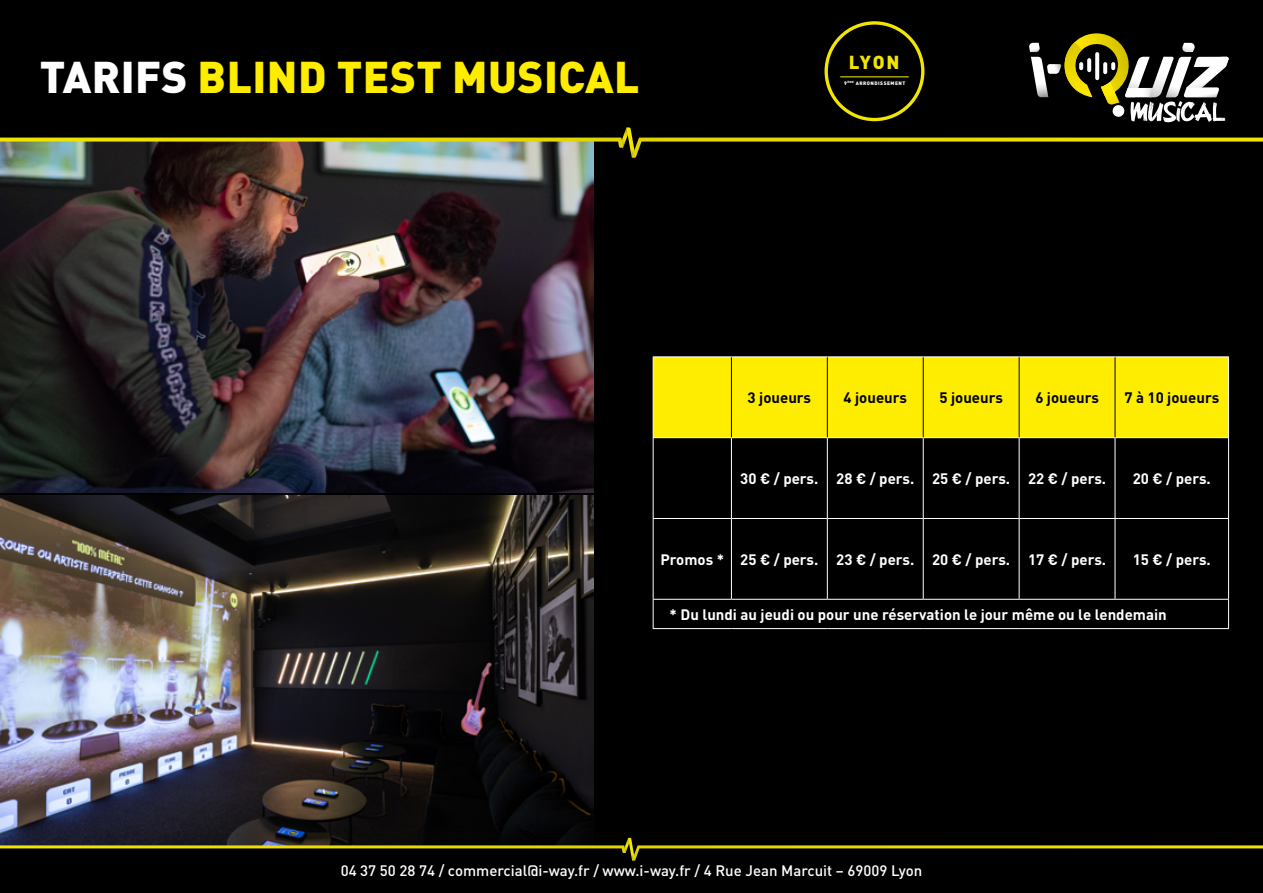
<style>
.page{position:relative;width:1263px;height:893px;background:#000}
.page>*{position:absolute;margin:0;border:0;box-sizing:border-box;transform-origin:0 0}
.t1{font:900 43.8px "DIN Pro";letter-spacing:.01em;color:#ffed00}
.t2{font:900 18.6px "DIN Pro";color:#f2e500}
.t3{font:700 15px "DIN Pro";color:#fff}
.t4{font:500 15px "DIN Pro";color:#fff}
.t5{font:700 15px "DIN Pro";color:#000}
.t6{font:900 4.95px "DIN Pro";letter-spacing:.1em;color:#fff}
.s1{color:#fff}
</style>
<div class="page">
<img style="left:0;top:158px;width:593px;height:335px">
<img style="left:0;top:496px;width:593px;height:342px">
<svg style="left:0;top:128px;width:1263px;height:30px"></svg>
<svg style="left:1029px;top:33px;width:200px;height:89px"></svg>
<svg style="left:0;top:838px;width:1263px;height:22px"></svg>
<div style="left:654px;top:357px;width:574px;height:80px;background:#ffed00"></div>
<hr style="left:653px;top:356px;width:78px;height:1px;background:#fff">
<hr style="left:731px;top:356px;width:96px;height:1px;background:#fff">
<hr style="left:827px;top:356px;width:96px;height:1px;background:#fff">
<hr style="left:653px;top:437px;width:78px;height:1px;background:#fff">
<hr style="left:731px;top:437px;width:96px;height:1px;background:#fff">
<hr style="left:827px;top:437px;width:96px;height:1px;background:#fff">
<hr style="left:653px;top:518px;width:78px;height:1px;background:#fff">
<hr style="left:731px;top:518px;width:96px;height:1px;background:#fff">
<hr style="left:827px;top:518px;width:96px;height:1px;background:#fff">
<hr style="left:653px;top:599px;width:78px;height:1px;background:#fff">
<hr style="left:731px;top:599px;width:96px;height:1px;background:#fff">
<hr style="left:827px;top:599px;width:96px;height:1px;background:#fff">
<hr style="left:923px;top:599px;width:96px;height:1px;background:#fff">
<hr style="left:1019px;top:599px;width:96px;height:1px;background:#fff">
<hr style="left:1115px;top:599px;width:114px;height:1px;background:#fff">
<hr style="left:653px;top:628px;width:78px;height:1px;background:#fff">
<hr style="left:731px;top:628px;width:96px;height:1px;background:#fff">
<hr style="left:827px;top:628px;width:96px;height:1px;background:#fff">
<hr style="left:923px;top:628px;width:96px;height:1px;background:#fff">
<hr style="left:1019px;top:628px;width:96px;height:1px;background:#fff">
<hr style="left:1115px;top:628px;width:114px;height:1px;background:#fff">
<hr style="left:653px;top:357px;width:1px;height:80px;background:#fff">
<hr style="left:653px;top:438px;width:1px;height:80px;background:#fff">
<hr style="left:731px;top:438px;width:1px;height:80px;background:#fff">
<hr style="left:827px;top:438px;width:1px;height:80px;background:#fff">
<hr style="left:653px;top:519px;width:1px;height:80px;background:#fff">
<hr style="left:731px;top:519px;width:1px;height:80px;background:#fff">
<hr style="left:827px;top:519px;width:1px;height:80px;background:#fff">
<svg style="left:653px;top:600px;width:1px;height:28px"></svg>
<hr style="left:923px;top:356px;width:96px;height:1px;background:#fff">
<hr style="left:923px;top:437px;width:96px;height:1px;background:#fff">
<hr style="left:923px;top:438px;width:1px;height:80px;background:#fff">
<hr style="left:923px;top:518px;width:96px;height:1px;background:#fff">
<hr style="left:923px;top:519px;width:1px;height:80px;background:#fff">
<hr style="left:1019px;top:356px;width:96px;height:1px;background:#fff">
<hr style="left:1115px;top:356px;width:114px;height:1px;background:#fff">
<hr style="left:1228px;top:357px;width:1px;height:80px;background:#fff">
<hr style="left:1019px;top:437px;width:96px;height:1px;background:#fff">
<hr style="left:1019px;top:438px;width:1px;height:80px;background:#fff">
<hr style="left:1115px;top:437px;width:114px;height:1px;background:#fff">
<hr style="left:1115px;top:438px;width:1px;height:80px;background:#fff">
<hr style="left:1228px;top:438px;width:1px;height:80px;background:#fff">
<hr style="left:1019px;top:518px;width:96px;height:1px;background:#fff">
<hr style="left:1019px;top:519px;width:1px;height:80px;background:#fff">
<hr style="left:1115px;top:518px;width:114px;height:1px;background:#fff">
<hr style="left:1115px;top:519px;width:1px;height:80px;background:#fff">
<hr style="left:1228px;top:519px;width:1px;height:80px;background:#fff">
<svg style="left:1228px;top:600px;width:1px;height:28px"></svg>
<hr style="left:731px;top:357px;width:1px;height:80px;background:#000">
<hr style="left:827px;top:357px;width:1px;height:80px;background:#000">
<hr style="left:923px;top:357px;width:1px;height:80px;background:#000">
<hr style="left:1019px;top:357px;width:1px;height:80px;background:#000">
<hr style="left:1115px;top:357px;width:1px;height:80px;background:#000">
<svg style="left:824px;top:21px;width:100px;height:100px"></svg>
<hr style="left:840px;top:76px;width:69px;height:1px;background:#f2e500">
<h1 class="t1" style="left:40px;top:40px;width:601px"><span class="s1">TARIFS</span> BLIND TEST MUSICAL</h1>
<p class="t2" style="left:849px;top:47px;width:52px">LYON</p>
<p class="t6" style="left:844px;top:79px;width:63px">9<sup>ÈME</sup> ARRONDISSEMENT</p>
<p class="t5" style="left:748px;top:385px;width:65px">3 joueurs</p>
<p class="t5" style="left:843px;top:385px;width:65px">4 joueurs</p>
<p class="t5" style="left:939px;top:385px;width:65px">5 joueurs</p>
<p class="t5" style="left:1035px;top:385px;width:65px">6 joueurs</p>
<p class="t5" style="left:1124px;top:385px;width:96px">7 à 10 joueurs</p>
<p class="t3" style="left:740px;top:466px;width:367px">30 € / pers. 28 € / pers. 25 € / pers. 22 € / pers.</p>
<p class="t3" style="left:1133px;top:466px;width:80px">20 € / pers.</p>
<p class="t3" style="left:660px;top:547px;width:447px">Promos * 25 € / pers. 23 € / pers. 20 € / pers. 17 € / pers.</p>
<p class="t3" style="left:1133px;top:547px;width:80px">15 € / pers.</p>
<p class="t3" style="left:670px;top:602px;width:499px">* Du lundi au jeudi ou pour une réservation le jour même ou le lendemain</p>
<p class="t4" style="left:341px;top:858px;width:583px">04 37 50 28 74 / commercial@i-way.fr / www.i-way.fr / 4 Rue Jean Marcuit – 69009 Lyon</p>
</div>
